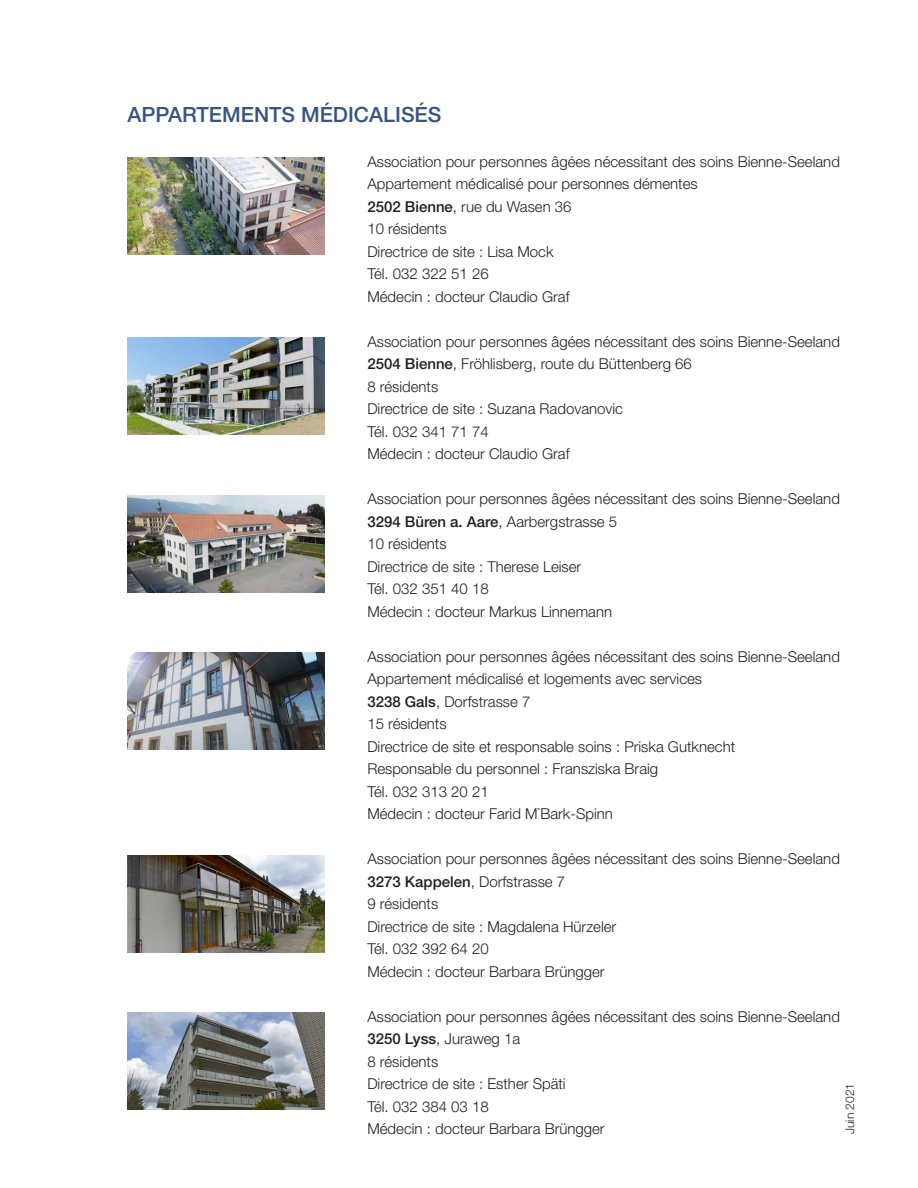
<style>
.page{position:relative;width:918px;height:1188px;background:#fff}
.page>*{position:absolute;margin:0;border:0;box-sizing:border-box;transform-origin:0 0}
.t1{font:500 21px "Helvetica Neue LT Std";color:#37557e}
.t2{font:300 15px/22.5px "Helvetica Neue LT Std";color:#231f20}
.t3{font:300 12px "Helvetica Neue LT Std";color:#231f20}
.s1{font-weight:500}
</style>
<div class="page">
<img style="left:128px;top:338px;width:197px;height:97px">
<img style="left:128px;top:495px;width:197px;height:97px">
<img style="left:128px;top:158px;width:197px;height:97px">
<img style="left:128px;top:652px;width:197px;height:98px">
<img style="left:128px;top:855px;width:197px;height:97px">
<img style="left:128px;top:1012px;width:197px;height:98px">
<h1 class="t1" style="left:128px;top:102px;width:315px">APPARTEMENTS MÉDICALISÉS</h1>
<p class="t2" style="left:367px;top:150px;width:474px">Association pour personnes âgées nécessitant des soins Bienne-Seeland Appartement médicalisé pour personnes démentes<br><span class="s1">2502 Bienne</span>, rue du Wasen 36<br>10 résidents<br>Directrice de site : Lisa Mock<br>Tél. 032 322 51 26<br>Médecin : docteur Claudio Graf</p>
<p class="t2" style="left:367px;top:330px;width:474px">Association pour personnes âgées nécessitant des soins Bienne-Seeland <span class="s1">2504 Bienne</span>, Fröhlisberg, route du Büttenberg 66<br>8 résidents<br>Directrice de site : Suzana Radovanovic<br>Tél. 032 341 71 74<br>Médecin : docteur Claudio Graf</p>
<p class="t2" style="left:367px;top:487px;width:474px">Association pour personnes âgées nécessitant des soins Bienne-Seeland <span class="s1">3294 Büren a. Aare</span>, Aarbergstrasse 5<br>10 résidents<br>Directrice de site : Therese Leiser<br>Tél. 032 351 40 18<br>Médecin : docteur Markus Linnemann</p>
<p class="t2" style="left:367px;top:645px;width:474px">Association pour personnes âgées nécessitant des soins Bienne-Seeland Appartement médicalisé et logements avec services<br><span class="s1">3238 Gals</span>, Dorfstrasse 7<br>15 résidents<br>Directrice de site et responsable soins : Priska Gutknecht<br>Responsable du personnel : Fransziska Braig<br>Tél. 032 313 20 21<br>Médecin : docteur Farid M`Bark-Spinn</p>
<p class="t2" style="left:367px;top:847px;width:474px">Association pour personnes âgées nécessitant des soins Bienne-Seeland <span class="s1">3273 Kappelen</span>, Dorfstrasse 7<br>9 résidents<br>Directrice de site : Magdalena Hürzeler<br>Tél. 032 392 64 20<br>Médecin : docteur Barbara Brüngger</p>
<p class="t2" style="left:367px;top:1005px;width:474px">Association pour personnes âgées nécessitant des soins Bienne-Seeland<br><span class="s1">3250 Lyss</span>, Juraweg 1a<br>8 résidents<br>Directrice de site : Esther Späti<br>Tél. 032 384 03 18<br>Médecin : docteur Barbara Brüngger</p>
<p class="t3" style="left:843px;top:1134px;width:53px;rotate:-90deg">Juin 2021</p>
</div>
